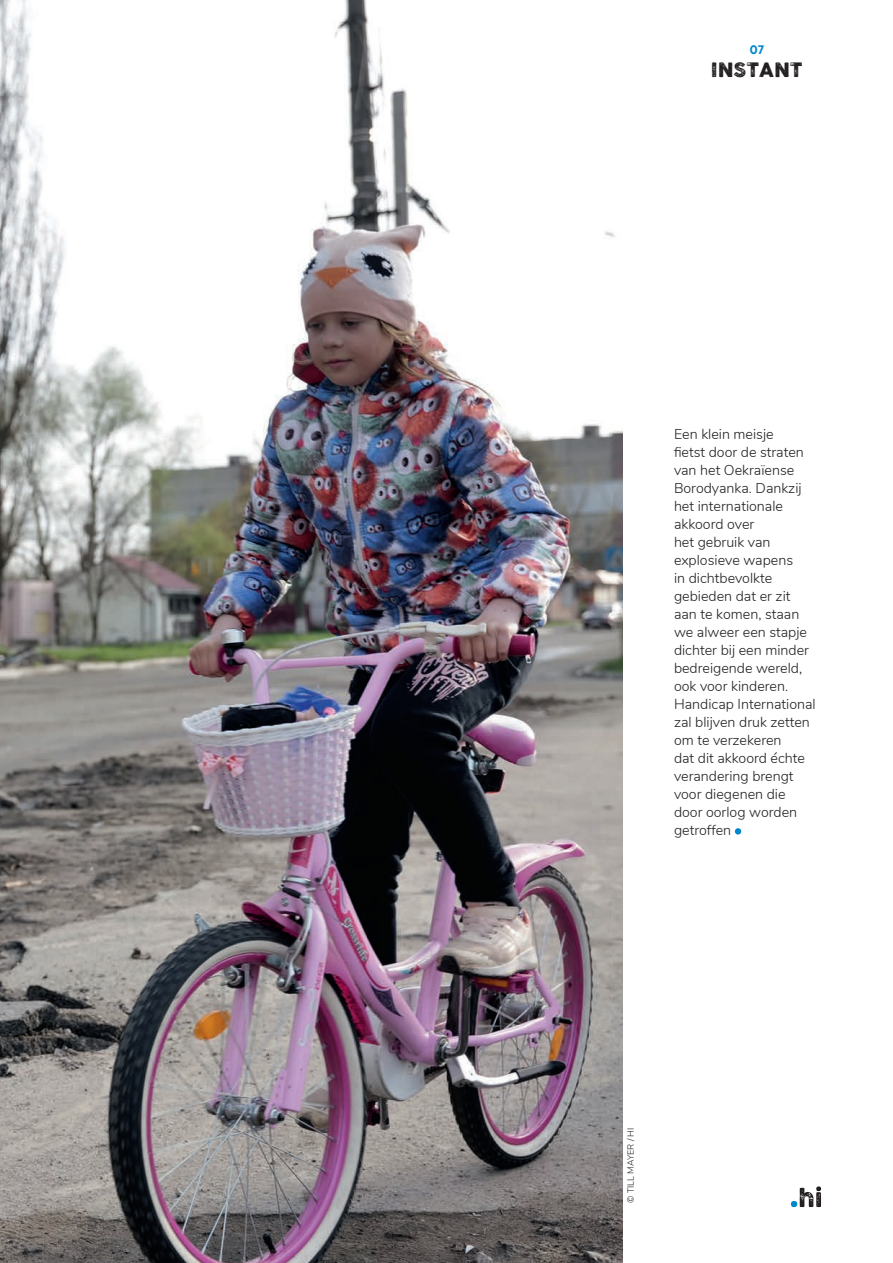
<style>
.page{position:relative;width:893px;height:1263px;background:#fff}
.page>*{position:absolute;margin:0;border:0;box-sizing:border-box;transform-origin:0 0}
.t1{font:19.5px "COCOGOOSELETTERPRESS";color:#231f20}
.t2{font:300 14.25px/18px "Nunito";color:#231f20}
.t3{font:700 12px "Brother 1816 Printed";color:#0088ce}
.t4{font:300 9px "Nunito";color:#231f20}
</style>
<div class="page">
<img style="left:0;top:0;width:623px;height:1263px">
<svg style="left:791px;top:1186px;width:30px;height:21px"></svg>
<svg style="left:735px;top:828px;width:6px;height:6px"></svg>
<p class="t3" style="left:750px;top:41px;width:16px">07</p>
<h1 class="t1" style="left:711px;top:58px;width:93px">INSTANT</h1>
<p class="t2" style="left:674px;top:424px;width:143px">Een klein meisje<br>fietst door de straten van het Oekraïense<br>Borodyanka. Dankzij het internationale akkoord over<br>het gebruik van explosieve wapens<br>in dichtbevolkte gebieden dat er zit aan te komen, staan we alweer een stapje dichter bij een minder bedreigende wereld, ook voor kinderen.<br>Handicap International zal blijven druk zetten om te verzekeren<br>dat dit akkoord échte verandering brengt voor diegenen die door oorlog worden getroffen</p>
<p class="t4" style="left:624px;top:1202px;width:76px;rotate:-90deg">© TILL MAYER / HI</p>
</div>
